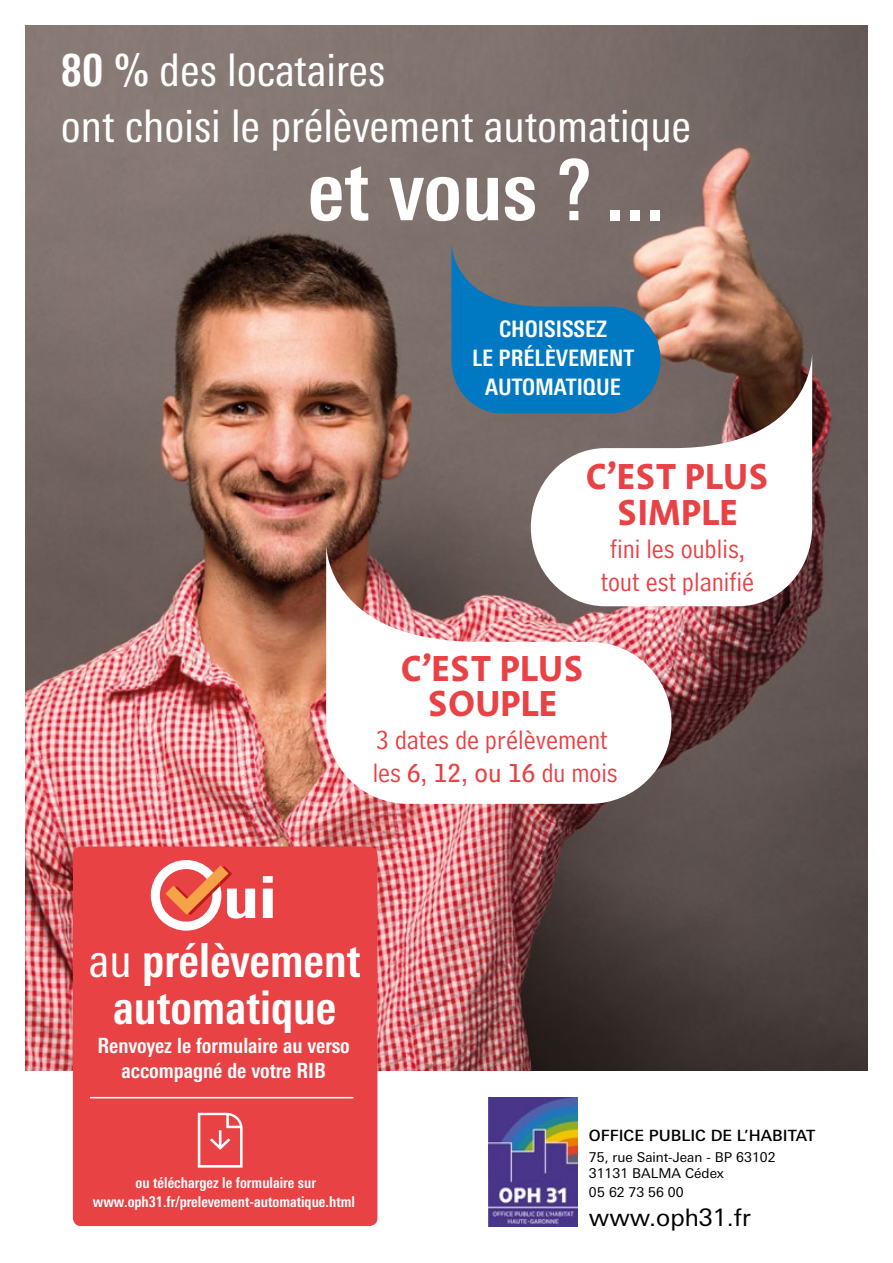
<style>
.page{position:relative;width:893px;height:1263px;background:#fff}
.page>*{position:absolute;margin:0;border:0;box-sizing:border-box;transform-origin:0 0}
.t1{font:700 condensed 84px "Linotype Univers";color:#fff}
.t2{font:800 condensed 58.35px "Linotype Univers";color:#fff;scale:1.2 1}
.t3{font:700 condensed 46.95px/47px "Linotype Univers";color:#fff;text-align:center}
.t4{font:condensed 45px/55.5px "Linotype Univers";color:#fff}
.t5{font:700 37.05px/35.4px "Linotype Aroma";color:#e84245;text-align:center}
.t6{font:27px/33px "Bell Centennial Address";color:#e84245;text-align:center}
.t7{font:24.15px "Linotype Univers Basic";color:#000}
.t8{font:700 condensed 22.65px/29.4px "Linotype Univers";color:#fff;text-align:center}
.t9{font:700 condensed 21px/25.2px "Linotype Univers";color:#fff;text-align:center}
.t10{font:500 15.45px "Linotype Univers Basic";color:#000}
.t11{font:700 condensed 15px/19.5px "Linotype Univers";color:#fff;text-align:center}
.t12{font:13.5px/16.2px "Linotype Univers Basic";color:#000}
.s1{font-weight:700}
.s2{font-family:"Bell Centennial Sub Caption"}
.s3{font-weight:400}
</style>
<div class="page">
<img style="left:26px;top:26px;width:841px;height:1044px">
<img style="left:489px;top:1098px;width:88px;height:128px">
<svg style="left:451px;top:242px;width:209px;height:171px;background:#41779a"></svg>
<svg style="left:531px;top:353px;width:281px;height:253px"></svg>
<svg style="left:326px;top:544px;width:345px;height:260px"></svg>
<div style="left:73px;top:846px;width:304px;height:380px;background:#e84245;border-radius:8px"></div>
<svg style="left:198px;top:1113px;width:45px;height:54px"></svg>
<svg style="left:151px;top:860px;width:81px;height:71px"></svg>
<hr style="left:90px;top:1097px;width:264px;height:1px;background:#fff">
<h3 class="t4" style="left:61px;top:42px;width:632px"><span class="s1">80 %</span> des locataires<br>ont choisi le prélèvement automatique</h3>
<h1 class="t1" style="left:308px;top:141px;width:359px">et vous ? ...</h1>
<h3 class="t8" style="left:472px;top:314px;width:164px">CHOISISSEZ<br>LE PRÉLÈVEMENT<br>AUTOMATIQUE</h3>
<h3 class="t5" style="left:586px;top:457px;width:185px">C’EST PLUS<br>SIMPLE</h3>
<h3 class="t6" style="left:601px;top:532px;width:155px">fini les oublis, tout est planifié</h3>
<h3 class="t5" style="left:401px;top:649px;width:185px">C’EST PLUS<br>SOUPLE</h3>
<h3 class="t6" style="left:373px;top:724px;width:247px;text-align:left">3 dates de prélèvement les <span class="s2">6, 12, ou 16</span> du mois</h3>
<h2 class="t2" style="left:223px;top:862px;width:46px">ui</h2>
<h3 class="t3" style="left:89px;top:936px;width:273px"><span class="s3">au</span> prélèvement automatique</h3>
<h3 class="t9" style="left:97px;top:1032px;width:254px">Renvoyez le formulaire au verso accompagné de votre RIB</h3>
<p class="t11" style="left:93px;top:1172px;width:264px">ou téléchargez le formulaire sur www.oph31.fr/prelevement-automatique.html</p>
<p class="t10" style="left:589px;top:1127px;width:228px">OFFICE PUBLIC DE L’HABITAT</p>
<p class="t12" style="left:589px;top:1149px;width:188px">75, rue Saint-Jean - BP 63102<br>31131 BALMA Cédex</p>
<p class="t12" style="left:589px;top:1184px;width:96px">05 62 73 56 00</p>
<h3 class="t7" style="left:589px;top:1203px;width:163px">www.oph31.fr</h3>
</div>
